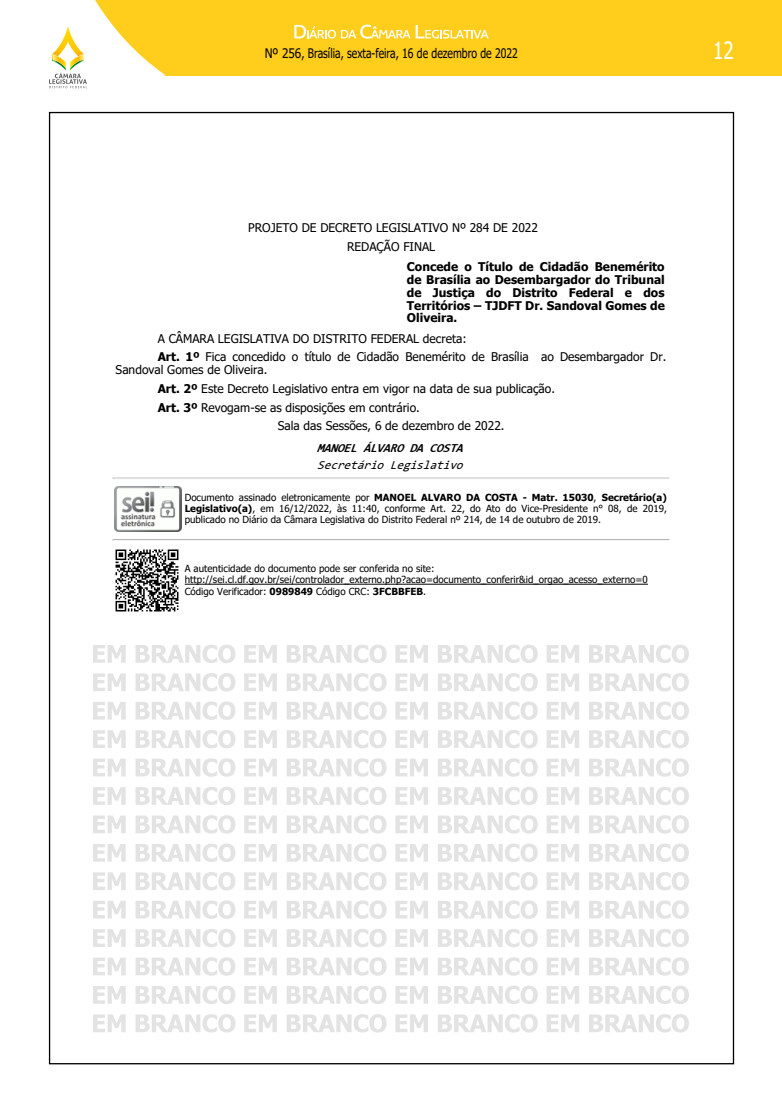
<style>
.page{position:relative;width:782px;height:1105px;background:#fff}
.page>*{position:absolute;margin:0;border:0;box-sizing:border-box;transform-origin:0 0}
.t1{font:23.6px "Tahoma";color:#fff;scale:.8 1}
.t2{font:13.1px "Tahoma";color:#000;scale:.9 1}
.t3{font:12px/18.7px "Tahoma";color:#000;text-align:center}
.t4{font:700 12px/12.7px "Tahoma";color:#000;text-align:justify}
.t5{font:italic 12px "Tahoma";color:#000}
.t6{font:italic 700 12px "Tahoma";color:#000}
.t7{font:9.8px/11.3px "Tahoma";color:#000;text-align:justify}
.s1{font-weight:700}
</style>
<div class="page">
<div style="left:0;top:0;width:781px;height:75px;background:#ffcd1c"></div>
<svg style="left:0;top:0;width:165px;height:89px"></svg>
<svg style="left:294px;top:25px;width:194px;height:14px"></svg>
<svg style="left:113px;top:478px;width:555px;height:1px"></svg>
<svg style="left:113px;top:539px;width:555px;height:2px"></svg>
<img style="left:115px;top:487px;width:67px;height:45px">
<img style="left:115px;top:549px;width:64px;height:63px">
<hr style="left:185px;top:584px;width:462px;height:1px;background:#000">
<svg style="left:93px;top:645px;width:33px;height:18px"></svg>
<svg style="left:135px;top:645px;width:100px;height:18px"></svg>
<svg style="left:244px;top:645px;width:33px;height:18px"></svg>
<svg style="left:287px;top:645px;width:99px;height:18px"></svg>
<svg style="left:395px;top:645px;width:33px;height:18px"></svg>
<svg style="left:438px;top:645px;width:99px;height:18px"></svg>
<svg style="left:546px;top:645px;width:33px;height:18px"></svg>
<svg style="left:589px;top:645px;width:99px;height:18px"></svg>
<svg style="left:93px;top:673px;width:33px;height:18px"></svg>
<svg style="left:135px;top:673px;width:100px;height:18px"></svg>
<svg style="left:244px;top:673px;width:33px;height:18px"></svg>
<svg style="left:287px;top:673px;width:99px;height:18px"></svg>
<svg style="left:395px;top:673px;width:33px;height:18px"></svg>
<svg style="left:438px;top:673px;width:99px;height:18px"></svg>
<svg style="left:546px;top:673px;width:33px;height:18px"></svg>
<svg style="left:589px;top:673px;width:99px;height:18px"></svg>
<svg style="left:93px;top:702px;width:33px;height:18px"></svg>
<svg style="left:135px;top:701px;width:100px;height:19px"></svg>
<svg style="left:244px;top:702px;width:33px;height:18px"></svg>
<svg style="left:287px;top:701px;width:99px;height:19px"></svg>
<svg style="left:395px;top:702px;width:33px;height:18px"></svg>
<svg style="left:438px;top:701px;width:99px;height:19px"></svg>
<svg style="left:546px;top:702px;width:33px;height:18px"></svg>
<svg style="left:589px;top:701px;width:99px;height:19px"></svg>
<svg style="left:93px;top:730px;width:33px;height:18px"></svg>
<svg style="left:135px;top:730px;width:100px;height:18px"></svg>
<svg style="left:244px;top:730px;width:33px;height:18px"></svg>
<svg style="left:287px;top:730px;width:99px;height:18px"></svg>
<svg style="left:395px;top:730px;width:33px;height:18px"></svg>
<svg style="left:438px;top:730px;width:99px;height:18px"></svg>
<svg style="left:546px;top:730px;width:33px;height:18px"></svg>
<svg style="left:589px;top:730px;width:99px;height:18px"></svg>
<svg style="left:93px;top:759px;width:33px;height:17px"></svg>
<svg style="left:135px;top:758px;width:100px;height:19px"></svg>
<svg style="left:244px;top:759px;width:33px;height:17px"></svg>
<svg style="left:287px;top:758px;width:99px;height:19px"></svg>
<svg style="left:395px;top:759px;width:33px;height:17px"></svg>
<svg style="left:438px;top:758px;width:99px;height:19px"></svg>
<svg style="left:546px;top:759px;width:33px;height:17px"></svg>
<svg style="left:589px;top:758px;width:99px;height:19px"></svg>
<svg style="left:93px;top:787px;width:33px;height:18px"></svg>
<svg style="left:135px;top:787px;width:100px;height:18px"></svg>
<svg style="left:244px;top:787px;width:33px;height:18px"></svg>
<svg style="left:287px;top:787px;width:99px;height:18px"></svg>
<svg style="left:395px;top:787px;width:33px;height:18px"></svg>
<svg style="left:438px;top:787px;width:99px;height:18px"></svg>
<svg style="left:546px;top:787px;width:33px;height:18px"></svg>
<svg style="left:589px;top:787px;width:99px;height:18px"></svg>
<svg style="left:93px;top:815px;width:33px;height:18px"></svg>
<svg style="left:135px;top:815px;width:100px;height:19px"></svg>
<svg style="left:244px;top:815px;width:33px;height:18px"></svg>
<svg style="left:287px;top:815px;width:99px;height:19px"></svg>
<svg style="left:395px;top:815px;width:33px;height:18px"></svg>
<svg style="left:438px;top:815px;width:99px;height:19px"></svg>
<svg style="left:546px;top:815px;width:33px;height:18px"></svg>
<svg style="left:589px;top:815px;width:99px;height:19px"></svg>
<svg style="left:93px;top:844px;width:33px;height:18px"></svg>
<svg style="left:135px;top:844px;width:100px;height:18px"></svg>
<svg style="left:244px;top:844px;width:33px;height:18px"></svg>
<svg style="left:287px;top:844px;width:99px;height:18px"></svg>
<svg style="left:395px;top:844px;width:33px;height:18px"></svg>
<svg style="left:438px;top:844px;width:99px;height:18px"></svg>
<svg style="left:546px;top:844px;width:33px;height:18px"></svg>
<svg style="left:589px;top:844px;width:99px;height:18px"></svg>
<svg style="left:93px;top:872px;width:33px;height:18px"></svg>
<svg style="left:135px;top:872px;width:100px;height:18px"></svg>
<svg style="left:244px;top:872px;width:33px;height:18px"></svg>
<svg style="left:287px;top:872px;width:99px;height:18px"></svg>
<svg style="left:395px;top:872px;width:33px;height:18px"></svg>
<svg style="left:438px;top:872px;width:99px;height:18px"></svg>
<svg style="left:546px;top:872px;width:33px;height:18px"></svg>
<svg style="left:589px;top:872px;width:99px;height:18px"></svg>
<svg style="left:93px;top:901px;width:33px;height:17px"></svg>
<svg style="left:135px;top:900px;width:100px;height:19px"></svg>
<svg style="left:244px;top:901px;width:33px;height:17px"></svg>
<svg style="left:287px;top:900px;width:99px;height:19px"></svg>
<svg style="left:395px;top:901px;width:33px;height:17px"></svg>
<svg style="left:438px;top:900px;width:99px;height:19px"></svg>
<svg style="left:546px;top:901px;width:33px;height:17px"></svg>
<svg style="left:589px;top:900px;width:99px;height:19px"></svg>
<svg style="left:93px;top:929px;width:33px;height:18px"></svg>
<svg style="left:135px;top:929px;width:100px;height:18px"></svg>
<svg style="left:244px;top:929px;width:33px;height:18px"></svg>
<svg style="left:287px;top:929px;width:99px;height:18px"></svg>
<svg style="left:395px;top:929px;width:33px;height:18px"></svg>
<svg style="left:438px;top:929px;width:99px;height:18px"></svg>
<svg style="left:546px;top:929px;width:33px;height:18px"></svg>
<svg style="left:589px;top:929px;width:99px;height:18px"></svg>
<svg style="left:93px;top:958px;width:33px;height:17px"></svg>
<svg style="left:135px;top:957px;width:100px;height:19px"></svg>
<svg style="left:244px;top:958px;width:33px;height:17px"></svg>
<svg style="left:287px;top:957px;width:99px;height:19px"></svg>
<svg style="left:395px;top:958px;width:33px;height:17px"></svg>
<svg style="left:438px;top:957px;width:99px;height:19px"></svg>
<svg style="left:546px;top:958px;width:33px;height:17px"></svg>
<svg style="left:589px;top:957px;width:99px;height:19px"></svg>
<svg style="left:93px;top:986px;width:33px;height:18px"></svg>
<svg style="left:135px;top:986px;width:100px;height:18px"></svg>
<svg style="left:244px;top:986px;width:33px;height:18px"></svg>
<svg style="left:287px;top:986px;width:99px;height:18px"></svg>
<svg style="left:395px;top:986px;width:33px;height:18px"></svg>
<svg style="left:438px;top:986px;width:99px;height:18px"></svg>
<svg style="left:546px;top:986px;width:33px;height:18px"></svg>
<svg style="left:589px;top:986px;width:99px;height:18px"></svg>
<svg style="left:93px;top:1014px;width:33px;height:18px"></svg>
<svg style="left:135px;top:1014px;width:100px;height:18px"></svg>
<svg style="left:244px;top:1014px;width:33px;height:18px"></svg>
<svg style="left:287px;top:1014px;width:99px;height:18px"></svg>
<svg style="left:395px;top:1014px;width:33px;height:18px"></svg>
<svg style="left:438px;top:1014px;width:99px;height:18px"></svg>
<svg style="left:546px;top:1014px;width:33px;height:18px"></svg>
<svg style="left:589px;top:1014px;width:99px;height:18px"></svg>
<h2 class="t2" style="left:264px;top:44px;width:283px">Nº 256, Brasília, sexta-feira, 16 de dezembro de 2022</h2>
<h1 class="t1" style="left:713px;top:35px;width:27px">12</h1>
<p class="t3" style="left:248px;top:219px;width:291px">PROJETO DE DECRETO LEGISLATIVO Nº 284 DE 2022<br>REDAÇÃO FINAL</p>
<p class="t4" style="left:407px;top:261px;width:259px">Concede o Título de Cidadão Benemérito de Brasília ao Desembargador do Tribunal de Justiça do Distrito Federal e dos Territórios – TJDFT Dr. Sandoval Gomes de Oliveira.</p>
<p class="t3" style="left:158px;top:330px;width:510px;text-align:left">A CÂMARA LEGISLATIVA DO DISTRITO FEDERAL decreta:<br><span class="s1">Art. 1º</span> Fica concedido o título de Cidadão Benemérito de Brasília ao Desembargador Dr.</p>
<p class="t3" style="left:116px;top:361px;width:153px">Sandoval Gomes de Oliveira.</p>
<p class="t3" style="left:158px;top:380px;width:398px"><span class="s1">Art. 2º</span> Este Decreto Legislativo entra em vigor na data de sua publicação.</p>
<p class="t3" style="left:158px;top:399px;width:263px"><span class="s1">Art. 3º</span> Revogam-se as disposições em contrário.</p>
<p class="t3" style="left:278px;top:417px;width:228px">Sala das Sessões, 6 de dezembro de 2022.</p>
<p class="t6" style="left:318px;top:441px;width:147px">MANOEL ÁLVARO DA COSTA</p>
<p class="t5" style="left:318px;top:458px;width:147px">Secretário Legislativo</p>
<p class="t7" style="left:185px;top:492px;width:483px">Documento assinado eletronicamente por <span class="s1">MANOEL ALVARO DA COSTA - Matr. 15030</span>, <span class="s1">Secretário(a)<br>Legislativo(a)</span>, em 16/12/2022, às 11:40, conforme Art. 22, do Ato do Vice-Presidente n° 08, de 2019, publicado no Diário da Câmara Legislativa do Distrito Federal nº 214, de 14 de outubro de 2019.</p>
<p class="t7" style="left:185px;top:564px;width:464px;text-align:left">A autenticidade do documento pode ser conferida no site: http://sei.cl.df.gov.br/sei/controlador_externo.php?acao=documento_conferir&amp;id_orgao_acesso_externo=0<br>Código Verificador: <span class="s1">0989849</span> Código CRC: <span class="s1">3FCBBFEB</span>.</p>
</div>
